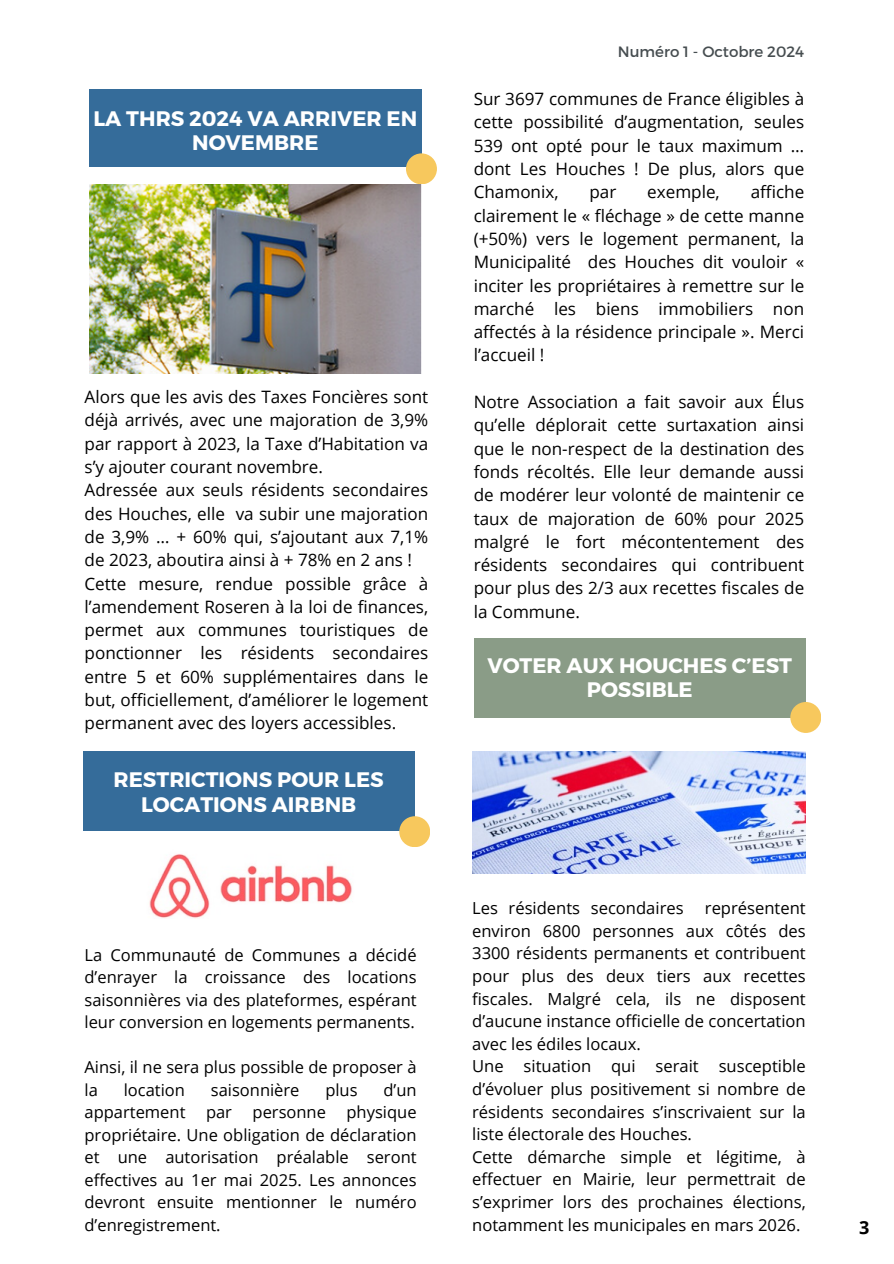
<style>
.page{position:relative;width:894px;height:1264px;background:#fff}
.page>*{position:absolute;margin:0;border:0;box-sizing:border-box;transform-origin:0 0}
.t1{font:700 21px/24.8px "Montserrat";color:#fff;text-align:center}
.t2{font:700 18px "Open Sans";color:#000}
.t3{font:17.1px/23.2px "Open Sans";color:#000;text-align:justify}
.t4{font:16.5px/22.6px "Open Sans";color:#000}
.t5{font:15px "Montserrat";color:#464d50}
</style>
<div class="page">
<div style="left:89px;top:89px;width:332px;height:78px;background:#356c9a"></div>
<div style="left:406px;top:153px;width:31px;height:31px;background:#f7c85d;border-radius:50%"></div>
<div style="left:83px;top:751px;width:331px;height:80px;background:#356c9a"></div>
<div style="left:399px;top:816px;width:31px;height:31px;background:#f7c85d;border-radius:50%"></div>
<img style="left:149px;top:854px;width:203px;height:64px">
<img style="left:89px;top:184px;width:332px;height:189px">
<div style="left:473px;top:638px;width:332px;height:80px;background:#8a9c87"></div>
<div style="left:790px;top:702px;width:31px;height:31px;background:#f7c85d;border-radius:50%"></div>
<img style="left:473px;top:751px;width:331px;height:122px">
<p class="t1" style="left:93px;top:105px;width:325px">LA THRS 2024 VA ARRIVER EN<br>NOVEMBRE</p>
<p class="t3" style="left:84px;top:385px;width:345px;text-align:left">Alors que les avis des Taxes Foncières sont déjà arrivés, avec une majoration de 3,9% par rapport à 2023, la Taxe d’Habitation va s’y ajouter courant novembre.<br>Adressée aux seuls résidents secondaires des Houches, elle va subir une majoration de 3,9% … + 60% qui, s’ajoutant aux 7,1% de 2023, aboutira ainsi à + 78% en 2 ans !<br>Cette mesure, rendue possible grâce à l’amendement Roseren à la loi de finances, permet aux communes touristiques de ponctionner les résidents secondaires entre 5 et 60% supplémentaires dans le but, officiellement, d’améliorer le logement permanent avec des loyers accessibles.</p>
<p class="t1" style="left:114px;top:766px;width:271px">RESTRICTIONS POUR LES<br>LOCATIONS AIRBNB</p>
<p class="t4" style="left:84px;top:943px;width:333px;text-align:justify">La Communauté de Communes a décidé d’enrayer la croissance des locations saisonnières via des plateformes, espérant leur conversion en logements permanents.</p>
<p class="t4" style="left:84px;top:1055px;width:333px">Ainsi, il ne sera plus possible de proposer à la</p>
<p class="t4" style="left:124px;top:1077px;width:63px">location</p>
<p class="t4" style="left:211px;top:1077px;width:90px">saisonnière</p>
<p class="t4" style="left:325px;top:1077px;width:34px">plus</p>
<p class="t4" style="left:84px;top:1078px;width:333px;text-align:justify;text-indent:299px">d’un appartement par personne physique propriétaire. Une obligation de déclaration et une autorisation préalable seront effectives au 1er mai 2025. Les annonces devront ensuite mentionner le numéro d’enregistrement.</p>
<p class="t5" style="left:617px;top:42px;width:188px">Numéro 1 - Octobre 2024</p>
<p class="t3" style="left:473px;top:87px;width:332px">Sur 3697 communes de France éligibles à cette possibilité d’augmentation, seules 539 ont opté pour le taux maximum … dont Les Houches ! De plus, alors que Chamonix,</p>
<p class="t3" style="left:473px;top:180px;width:332px;text-indent:277px">affiche clairement le « fléchage » de cette manne (+50%) vers le logement permanent, la Municipalité des Houches dit vouloir « inciter les propriétaires à remettre sur le marché les biens immobiliers non affectés à la résidence principale ». Merci l’accueil !</p>
<p class="t3" style="left:473px;top:390px;width:332px">Notre Association a fait savoir aux Élus qu’elle déplorait cette surtaxation ainsi que le non-respect de la destination des fonds récoltés. Elle leur demande aussi de modérer leur volonté de maintenir ce taux de majoration de 60% pour 2025 malgré le fort mécontentement des résidents secondaires qui contribuent pour plus des 2/3 aux recettes fiscales de la Commune.</p>
<p class="t3" style="left:589px;top:180px;width:28px">par</p>
<p class="t3" style="left:647px;top:180px;width:74px">exemple,</p>
<p class="t1" style="left:487px;top:651px;width:306px">VOTER AUX HOUCHES C’EST<br>POSSIBLE</p>
<p class="t4" style="left:472px;top:896px;width:335px;text-indent:233px">représentent environ 6800 personnes aux côtés des 3300 résidents permanents et contribuent pour plus des deux tiers aux recettes fiscales. Malgré cela, ils ne disposent d’aucune instance officielle de concertation avec les édiles locaux.<br>Une situation qui serait susceptible d’évoluer plus positivement si nombre de résidents secondaires s’inscrivaient sur la liste électorale des Houches.<br>Cette démarche simple et légitime, à effectuer en Mairie, leur permettrait de s’exprimer lors des prochaines élections, notamment les municipales en mars 2026.</p>
<p class="t4" style="left:472px;top:896px;width:213px">Les résidents secondaires</p>
<p class="t2" style="left:858px;top:1214px;width:12px">3</p>
</div>
